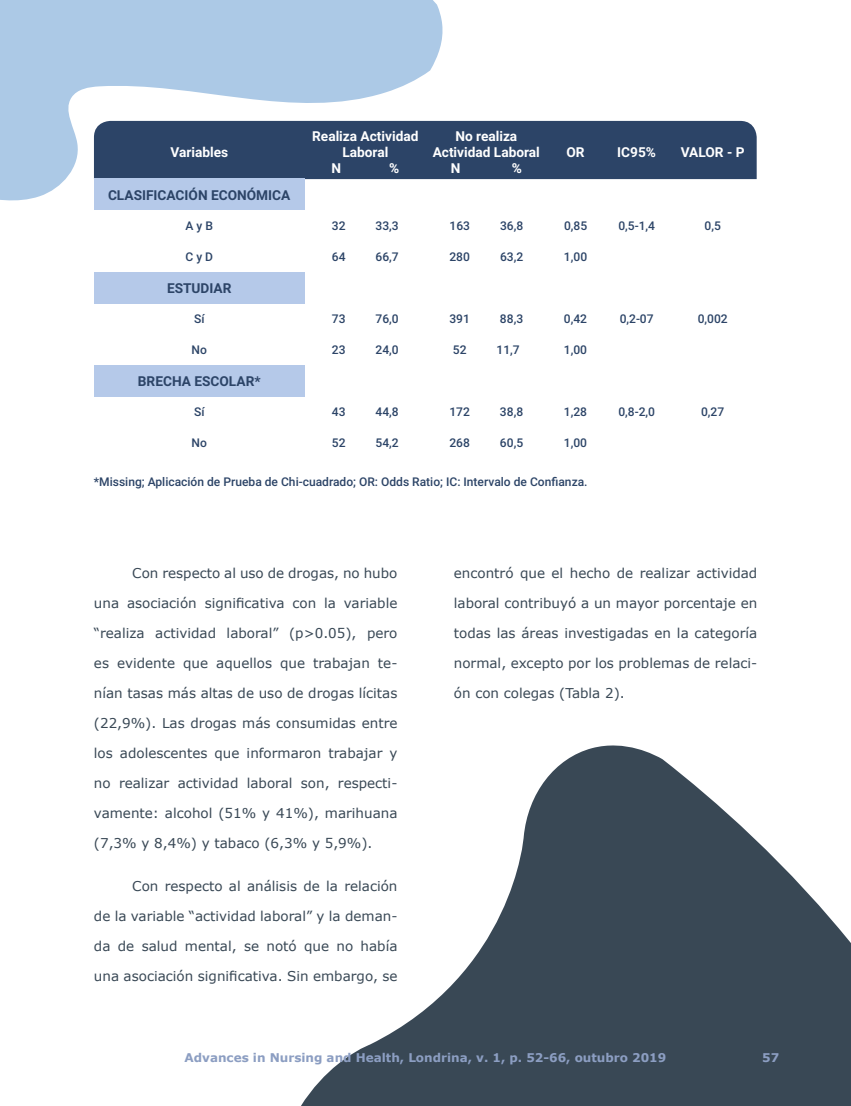
<style>
.page{position:relative;width:851px;height:1106px;background:#fff}
.page>*{position:absolute;margin:0;border:0;box-sizing:border-box;transform-origin:0 0}
.t1{font:700 13.65px "Roboto";color:#fff}
.t2{font:700 13.65px "Roboto";color:#2c4467}
.t3{font:13.5px "Verdana";color:#394855}
.t4{font:500 12px "Roboto";color:#2c4467}
.t5{font:700 12px "Verdana";color:#8c9ec2}
</style>
<div class="page">
<svg style="left:0;top:0;width:444px;height:204px;fill:#acc9e6"></svg>
<div style="left:94px;top:121px;width:662px;height:58px;background:#2c4467"></div>
<div style="left:94px;top:179px;width:210px;height:31px;background:#b5c9e9"></div>
<div style="left:94px;top:272px;width:210px;height:31px;background:#b5c9e9"></div>
<div style="left:94px;top:365px;width:210px;height:31px;background:#b5c9e9"></div>
<svg style="left:301px;top:745px;width:549px;height:361px;fill:#394855"></svg>
<p class="t1" style="left:170px;top:143px;width:59px">Variables</p>
<p class="t1" style="left:312px;top:126px;width:108px">Realiza Actividad</p>
<p class="t1" style="left:342px;top:143px;width:47px">Laboral</p>
<p class="t1" style="left:331px;top:159px;width:11px">N</p>
<p class="t1" style="left:389px;top:159px;width:12px">%</p>
<p class="t1" style="left:455px;top:126px;width:63px">No realiza</p>
<p class="t1" style="left:432px;top:143px;width:109px">Actividad Laboral</p>
<p class="t1" style="left:451px;top:159px;width:11px">N</p>
<p class="t1" style="left:511px;top:159px;width:12px">%</p>
<p class="t1" style="left:566px;top:143px;width:20px">OR</p>
<p class="t1" style="left:617px;top:143px;width:40px">IC95%</p>
<p class="t1" style="left:680px;top:143px;width:65px">VALOR - P</p>
<p class="t2" style="left:108px;top:185px;width:184px">CLASIFICACIÓN ECONÓMICA</p>
<p class="t4" style="left:185px;top:217px;width:29px">A y B</p>
<p class="t4" style="left:332px;top:217px;width:15px">32</p>
<p class="t4" style="left:375px;top:217px;width:25px">33,3</p>
<p class="t4" style="left:449px;top:217px;width:22px">163</p>
<p class="t4" style="left:500px;top:217px;width:25px">36,8</p>
<p class="t4" style="left:564px;top:217px;width:25px">0,85</p>
<p class="t4" style="left:618px;top:217px;width:38px">0,5-1,4</p>
<p class="t4" style="left:704px;top:217px;width:18px">0,5</p>
<p class="t4" style="left:185px;top:248px;width:29px">C y D</p>
<p class="t4" style="left:332px;top:248px;width:15px">64</p>
<p class="t4" style="left:375px;top:248px;width:25px">66,7</p>
<p class="t4" style="left:449px;top:248px;width:22px">280</p>
<p class="t4" style="left:500px;top:248px;width:25px">63,2</p>
<p class="t4" style="left:564px;top:248px;width:25px">1,00</p>
<p class="t2" style="left:167px;top:278px;width:66px">ESTUDIAR</p>
<p class="t4" style="left:194px;top:310px;width:12px">Sí</p>
<p class="t4" style="left:332px;top:310px;width:15px">73</p>
<p class="t4" style="left:375px;top:310px;width:25px">76,0</p>
<p class="t4" style="left:449px;top:310px;width:22px">391</p>
<p class="t4" style="left:500px;top:310px;width:25px">88,3</p>
<p class="t4" style="left:564px;top:310px;width:25px">0,42</p>
<p class="t4" style="left:619px;top:310px;width:35px">0,2-07</p>
<p class="t4" style="left:697px;top:310px;width:31px">0,002</p>
<p class="t4" style="left:191px;top:341px;width:17px">No</p>
<p class="t4" style="left:332px;top:341px;width:15px">23</p>
<p class="t4" style="left:375px;top:341px;width:25px">24,0</p>
<p class="t4" style="left:453px;top:341px;width:15px">52</p>
<p class="t4" style="left:496px;top:341px;width:25px">11,7</p>
<p class="t4" style="left:564px;top:341px;width:25px">1,00</p>
<p class="t2" style="left:138px;top:371px;width:124px">BRECHA ESCOLAR*</p>
<p class="t4" style="left:194px;top:403px;width:12px">Sí</p>
<p class="t4" style="left:332px;top:403px;width:15px">43</p>
<p class="t4" style="left:375px;top:403px;width:25px">44,8</p>
<p class="t4" style="left:449px;top:403px;width:22px">172</p>
<p class="t4" style="left:500px;top:403px;width:25px">38,8</p>
<p class="t4" style="left:564px;top:403px;width:25px">1,28</p>
<p class="t4" style="left:618px;top:403px;width:38px">0,8-2,0</p>
<p class="t4" style="left:701px;top:403px;width:25px">0,27</p>
<p class="t4" style="left:191px;top:434px;width:17px">No</p>
<p class="t4" style="left:332px;top:434px;width:15px">52</p>
<p class="t4" style="left:375px;top:434px;width:25px">54,2</p>
<p class="t4" style="left:449px;top:434px;width:22px">268</p>
<p class="t4" style="left:500px;top:434px;width:25px">60,5</p>
<p class="t4" style="left:564px;top:434px;width:25px">1,00</p>
<p class="t4" style="left:94px;top:473px;width:495px">*Missing; Aplicación de Prueba de Chi-cuadrado; OR: Odds Ratio; IC: Intervalo de Confianza.</p>
<p class="t3" style="left:132px;top:564px;width:267px">Con respecto al uso de drogas, no hubo</p>
<p class="t3" style="left:94px;top:594px;width:305px">una asociación significativa con la variable</p>
<p class="t3" style="left:94px;top:624px;width:305px">“realiza actividad laboral” (p&gt;0.05), pero</p>
<p class="t3" style="left:94px;top:654px;width:305px">es evidente que aquellos que trabajan te-</p>
<p class="t3" style="left:94px;top:684px;width:305px">nían tasas más altas de uso de drogas lícitas</p>
<p class="t3" style="left:94px;top:714px;width:305px">(22,9%). Las drogas más consumidas entre</p>
<p class="t3" style="left:94px;top:744px;width:305px">los adolescentes que informaron trabajar y</p>
<p class="t3" style="left:94px;top:774px;width:305px">no realizar actividad laboral son, respecti-</p>
<p class="t3" style="left:94px;top:804px;width:305px">vamente: alcohol (51% y 41%), marihuana</p>
<p class="t3" style="left:94px;top:834px;width:280px">(7,3% y 8,4%) y tabaco (6,3% y 5,9%).</p>
<p class="t3" style="left:132px;top:876px;width:267px">Con respecto al análisis de la relación</p>
<p class="t3" style="left:94px;top:906px;width:305px">de la variable “actividad laboral” y la deman-</p>
<p class="t3" style="left:94px;top:936px;width:305px">da de salud mental, se notó que no había</p>
<p class="t3" style="left:94px;top:966px;width:305px">una asociación significativa. Sin embargo, se</p>
<p class="t3" style="left:454px;top:564px;width:305px">encontró que el hecho de realizar actividad</p>
<p class="t3" style="left:454px;top:594px;width:305px">laboral contribuyó a un mayor porcentaje en</p>
<p class="t3" style="left:454px;top:624px;width:305px">todas las áreas investigadas en la categoría</p>
<p class="t3" style="left:454px;top:654px;width:305px">normal, excepto por los problemas de relaci-</p>
<p class="t3" style="left:454px;top:684px;width:172px">ón con colegas (Tabla 2).</p>
<p class="t5" style="left:184px;top:1049px;width:483px">Advances in Nursing and Health, Londrina, v. 1, p. 52-66, outubro 2019</p>
<p class="t5" style="left:762px;top:1049px;width:19px">57</p>
</div>
